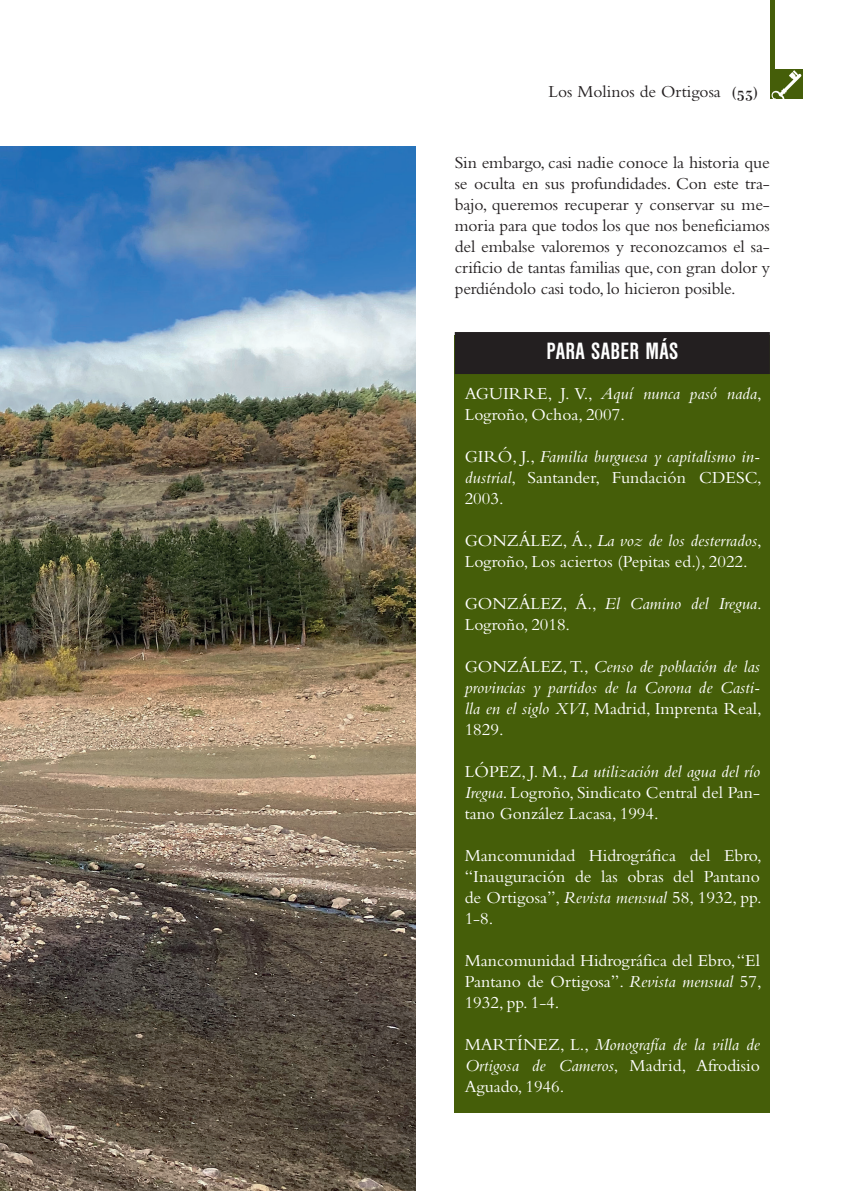
<style>
.page{position:relative;width:845px;height:1191px;background:#fff}
.page>*{position:absolute;margin:0;border:0;box-sizing:border-box;transform-origin:0 0}
.t1{font:700 condensed 24.5px "Nimbus Sans DOT";letter-spacing:.015em;color:#fff}
.t2{font:17.5px/21px "Bembo";color:#fff;text-align:justify}
.t3{font:17.5px/21px "Bembo";letter-spacing:-.01em;color:#231f20;text-align:justify}
.t4{font:italic 17.5px/21px "Bembo";color:#fff;text-align:justify}
.s1{font-family:"Katrina";font-size:15.75px}
.s2{font-style:italic}
.s3{font-style:normal}
</style>
<div class="page">
<div style="left:455px;top:335px;width:315px;height:777px;background:#455e09"></div>
<div style="left:455px;top:332px;width:315px;height:42px;background:#231f20"></div>
<img style="left:0;top:146px;width:415px;height:1045px">
<div style="left:770px;top:0;width:5px;height:99px;background:#455e09"></div>
<div style="left:771px;top:69px;width:32px;height:30px;background:#455e09"></div>
<svg style="left:771px;top:70px;width:30px;height:29px"></svg>
<p class="t3" style="left:548px;top:81px;width:211px">Los Molinos de Ortigosa <span class="s1">(53)</span></p>
<p class="t3" style="left:455px;top:151px;width:317px">Sin embargo, casi nadie conoce la historia que se oculta en sus profundidades. Con este tra&shy;bajo, queremos recuperar y conservar su me&shy;moria para que todos los que nos beneficiamos del embalse valoremos y reconozcamos el sa&shy;crificio de tantas familias que, con gran dolor y perdiéndolo casi todo, lo hicieron posible.</p>
<h1 class="t1" style="left:546px;top:337px;width:133px">PARA SABER MÁS</h1>
<p class="t2" style="left:465px;top:382px;width:298px">AGUIRRE, J. V., <span class="s2">Aquí nunca pasó nada</span>,<br>Logroño, Ochoa, 2007.</p>
<p class="t2" style="left:465px;top:445px;width:298px">GIRÓ, J., <span class="s2">Familia burguesa y capitalismo in&shy;dustrial</span>, Santander, Fundación CDESC, 2003.</p>
<p class="t2" style="left:465px;top:529px;width:298px">GONZÁLEZ, Á., <span class="s2">La voz de los desterrados</span>,<br>Logroño, Los aciertos (Pepitas ed.), 2022.</p>
<p class="t2" style="left:465px;top:592px;width:298px">GONZÁLEZ, Á., <span class="s2">El Camino del Iregua</span>.<br>Logroño, 2018.</p>
<p class="t4" style="left:465px;top:655px;width:298px"><span class="s3">GONZÁLEZ, T.,</span> Censo de población de las provincias y partidos de la Corona de Casti&shy;lla en el siglo XVI<span class="s3">, Madrid, Imprenta Real, 1829.</span></p>
<p class="t2" style="left:465px;top:760px;width:297px">LÓPEZ, J. M., <span class="s2">La utilización del agua del río Iregua</span>. Logroño, Sindicato Central del Pan&shy;tano González Lacasa, 1994.</p>
<p class="t2" style="left:465px;top:844px;width:298px">Mancomunidad Hidrográfica del Ebro, “Inauguración de las obras del Pantano de Ortigosa”, <span class="s2">Revista mensual</span> 58, 1932, pp.<br>1-8.</p>
<p class="t2" style="left:465px;top:949px;width:298px">Mancomunidad Hidrográfica del Ebro, “El Pantano de Ortigosa”. <span class="s2">Revista mensual</span> 57, 1932, pp. 1-4.</p>
<p class="t2" style="left:465px;top:1033px;width:297px">MARTÍNEZ, L., <span class="s2">Monografía de la villa de Ortigosa de Cameros</span>, Madrid, Afrodisio Aguado, 1946.</p>
</div>
